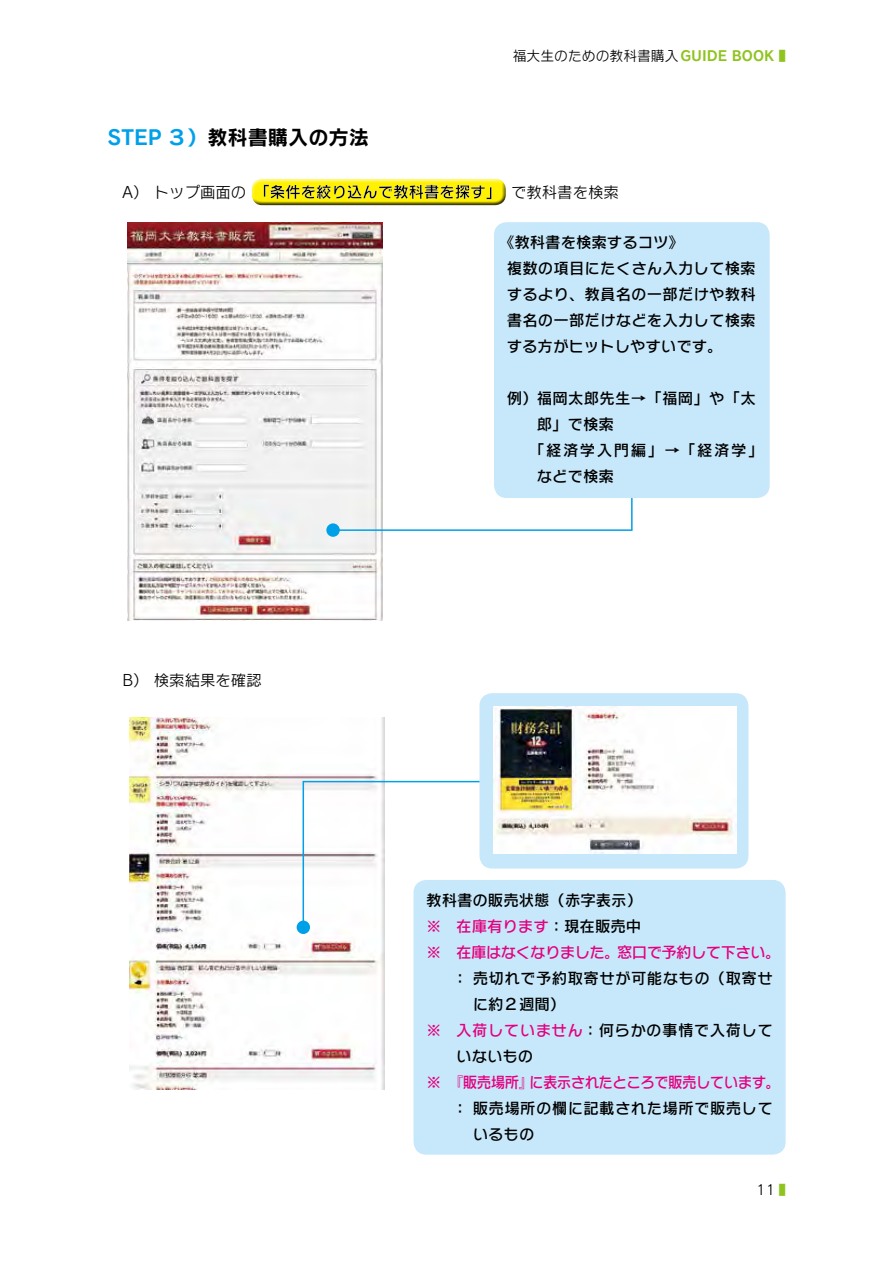
<style>
.page{position:relative;width:893px;height:1263px;background:#fff}
.page>*{position:absolute;margin:0;border:0;box-sizing:border-box;transform-origin:0 0}
.t1{font:20.25px "Rodin NTLG Pro B";color:#000}
.t2{font:15.45px/26px "Rodin NTLG Pro DB";letter-spacing:.01em;color:#000}
.t3{font:15.45px/26px "Rodin NTLG Pro DB";color:#e4007f}
.t4{font:15.45px "Rodin NTLG Pro DB";letter-spacing:-.04em;color:#e4007f}
.t5{font:15.45px "Rodin NTLG Pro M";color:#000}
.t6{font:15.45px "Rodin NTLG Pro DB";letter-spacing:.03em;color:#000}
.t7{font:15.45px "Rodin NTLG Pro DB";letter-spacing:.1em;color:#000}
.t8{font:13.8px "Rodin NTLG Pro M";color:#000}
.s1{font-family:"Rodin NTLG Pro B";color:#8fc31f}
.s2{color:#00a0e9}
.s3{color:#000}
.s4{color:#e4007f}
.s5{color:#8fc31f}
</style>
<div class="page">
<div style="left:247px;top:176px;width:261px;height:27px;background:#fff;opacity:.75"></div>
<div style="left:250px;top:181px;width:260px;height:25px;background:#000;opacity:.75"></div>
<img style="left:128px;top:222px;width:255px;height:399px">
<img style="left:130px;top:717px;width:255px;height:373px">
<div style="left:326px;top:523px;width:14px;height:14px;background:#00a0e9;border-radius:50%"></div>
<svg style="left:332px;top:466px;width:301px;height:66px"></svg>
<div style="left:297px;top:920px;width:13px;height:14px;background:#00a0e9;border-radius:50%"></div>
<svg style="left:302px;top:780px;width:188px;height:149px"></svg>
<div style="left:494px;top:222px;width:276px;height:276px;background:#c7e8fa;border-radius:13px"></div>
<div style="left:414px;top:880px;width:372px;height:275px;background:#c7e8fa;border-radius:13px"></div>
<div style="left:479px;top:693px;width:269px;height:175px;background:#c7e8fa;border-radius:13px"></div>
<img style="left:493px;top:707px;width:244px;height:146px">
<p class="t8" style="left:513px;top:47px;width:274px">福大生のための教科書購入<span class="s1">GUIDE BOOK ■</span></p>
<h1 class="t1" style="left:107px;top:124px;width:263px"><span class="s2">STEP ３）</span>教科書購入の方法</h1>
<p class="t5" style="left:122px;top:182px;width:125px">A）トップ画面の</p>
<p class="t5" style="left:511px;top:182px;width:109px">で教科書を検索</p>
<p class="t5" style="left:122px;top:670px;width:141px">B）検索結果を確認</p>
<p class="t2" style="left:507px;top:229px;width:250px;text-indent:-8px">《教科書を検索するコツ》<br>複数の項目にたくさん入力して検索するより、教員名の一部だけや教科書名の一部だけなどを入力して検索する方がヒットしやすいです。</p>
<p class="t2" style="left:507px;top:385px;width:251px">例）福岡太郎先生→「福岡」や「太</p>
<p class="t2" style="left:537px;top:411px;width:79px">郎」で検索</p>
<p class="t7" style="left:529px;top:440px;width:236px">「経済学入門編」→「経済学」</p>
<p class="t2" style="left:537px;top:462px;width:79px">などで検索</p>
<p class="t3" style="left:426px;top:887px;width:356px"><span class="s3">教科書の販売状態（赤字表示）<br></span>※ 在庫有ります<span class="s3">：現在販売中<br></span>※ 在庫はなくなりました。窓口で予約して下さい。</p>
<p class="t2" style="left:452px;top:965px;width:322px">：売切れで予約取寄せが可能なもの（取寄せ</p>
<p class="t2" style="left:473px;top:990px;width:94px">に約２週間）</p>
<p class="t6" style="left:426px;top:1020px;width:348px"><span class="s4">※ 入荷していません</span>：何らかの事情で入荷して</p>
<p class="t2" style="left:456px;top:1042px;width:79px">いないもの</p>
<p class="t4" style="left:426px;top:1072px;width:355px">※ 『販売場所』に表示されたところで販売しています。</p>
<p class="t2" style="left:473px;top:1094px;width:302px;text-indent:-20px">：販売場所の欄に記載された場所で販売しているもの</p>
<p class="t8" style="left:756px;top:1181px;width:31px">11 <span class="s5">■</span></p>
</div>
